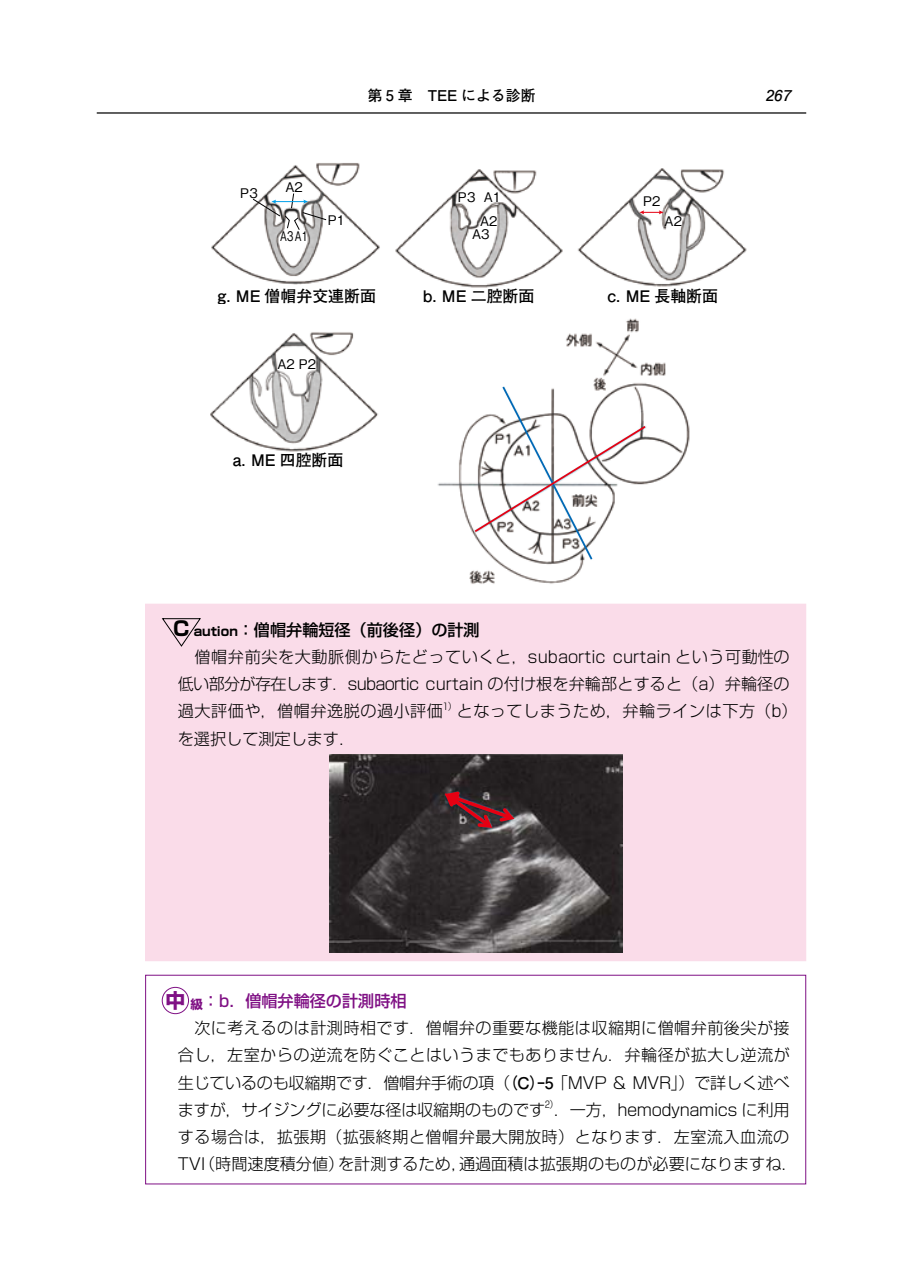
<style>
.page{position:relative;width:903px;height:1275px;background:#fff}
.page>*{position:absolute;margin:0;border:0;box-sizing:border-box;transform-origin:0 0}
.t1{font:300 16.1px/27.3px "Shin Go Pro";letter-spacing:.005em;color:#000}
.t2{font:300 16.1px "Shin Go Pro";letter-spacing:.03em;color:#000}
.t3{font:300 16.1px "Shin Go Pro";letter-spacing:.035em;color:#000}
.t4{font:300 16.1px "Shin Go Pro";letter-spacing:-.02em;color:#000}
.t5{font:300 16.1px "Shin Go Pro";letter-spacing:.025em;color:#000}
.t6{font:500 16.1px "Shin Go Pro";color:#000}
.t7{font:500 16.1px "Shin Go Pro";color:#7f1084}
.t8{font:15.92px "Futo Go B101 Pro Bold 90 msp RKSJ H";color:#000}
.t9{font:700 14.88px "Futo Go B101 Pro";color:#000}
.t10{font:13.3px/13.3px "Gothic BBB Pro Medium 90 msp RKSJ H";color:#000}
.t11{font:13.3px "Gothic BBB Pro Medium 90 msp RKSJ H";color:#000;scale:.75 1}
.t12{font:300 9.45px "Shin Go Pro";color:#000}
.s1{font-weight:700;font-size:19.78px}
.s2{font-weight:700;font-size:12.42px}
.s3{font-family:"Futo Go B101 Pro";font-weight:700}
</style>
<div class="page">
<hr style="left:97px;top:112px;width:709px;height:2px;background:#000">
<div style="left:162px;top:987px;width:27px;height:27px;border:1px solid #7f1084;border-radius:50%"></div>
<div style="left:146px;top:604px;width:660px;height:357px;background:#fadce9"></div>
<svg style="left:161px;top:618px;width:40px;height:29px"></svg>
<img style="left:211px;top:163px;width:169px;height:122px">
<svg style="left:252px;top:193px;width:75px;height:37px"></svg>
<img style="left:395px;top:169px;width:168px;height:119px">
<img style="left:577px;top:168px;width:169px;height:119px">
<svg style="left:639px;top:210px;width:24px;height:4px"></svg>
<img style="left:210px;top:332px;width:168px;height:120px">
<img style="left:437px;top:318px;width:253px;height:266px">
<svg style="left:473px;top:385px;width:174px;height:176px"></svg>
<img style="left:329px;top:754px;width:293px;height:198px">
<svg style="left:441px;top:789px;width:77px;height:42px;background:#5c3137"></svg>
<p class="t9" style="left:367px;top:83px;width:170px">第 5 章　TEE による診断</p>
<p class="t9" style="left:766px;top:83px;width:27px">267</p>
<p class="t10" style="left:240px;top:185px;width:19px">P3</p>
<p class="t10" style="left:286px;top:178px;width:19px">A2</p>
<p class="t11" style="left:280px;top:225px;width:39px">A3 A1</p>
<p class="t10" style="left:328px;top:212px;width:19px">P1</p>
<p class="t10" style="left:458px;top:188px;width:19px">P3</p>
<p class="t10" style="left:472px;top:213px;width:27px;text-indent:8px">A2<br>A3</p>
<p class="t10" style="left:484px;top:189px;width:19px">A1</p>
<p class="t10" style="left:643px;top:193px;width:19px">P2</p>
<p class="t10" style="left:665px;top:213px;width:19px">A2</p>
<p class="t8" style="left:218px;top:283px;width:160px">g. ME 僧帽弁交連断面</p>
<p class="t10" style="left:277px;top:356px;width:40px">A2 P2</p>
<p class="t8" style="left:233px;top:447px;width:112px">a. ME 四腔断面</p>
<p class="t8" style="left:423px;top:284px;width:113px">b. ME 二腔断面</p>
<p class="t8" style="left:607px;top:283px;width:112px">c. ME 長軸断面</p>
<p class="t6" style="left:171px;top:616px;width:310px"><span class="s1">Ｃ</span> <span class="s2">aution</span> ：僧帽弁輪短径（前後径）の計測</p>
<p class="t3" style="left:162px;top:643px;width:629px">　　僧帽弁前尖を大動脈側からたどっていくと，subaortic curtain という可動性の</p>
<p class="t1" style="left:178px;top:668px;width:613px">低い部分が存在します．subaortic curtain の付け根を弁輪部とすると（a）弁輪径の</p>
<p class="t2" style="left:178px;top:698px;width:267px">過大評価や，僧帽弁逸脱の過小評価</p>
<p class="t12" style="left:443px;top:698px;width:11px">1）</p>
<p class="t2" style="left:457px;top:698px;width:342px">となってしまうため，弁輪ラインは下方（b）</p>
<p class="t1" style="left:178px;top:723px;width:179px">を選択して測定します．</p>
<p class="t7" style="left:165px;top:987px;width:243px"><span class="s1">中</span><sub>級</sub>：b．僧帽弁輪径の計測時相</p>
<p class="t5" style="left:162px;top:1015px;width:629px">　　次に考えるのは計測時相です．僧帽弁の重要な機能は収縮期に僧帽弁前後尖が接</p>
<p class="t2" style="left:178px;top:1042px;width:613px">合し，左室からの逆流を防ぐことはいうまでもありません．弁輪径が拡大し逆流が</p>
<p class="t4" style="left:178px;top:1069px;width:613px">生じているのも収縮期です．僧帽弁手術の項（<span class="s3">（C）－5</span> 「MVP &amp; MVR」）で詳しく述べ</p>
<p class="t1" style="left:178px;top:1094px;width:369px">ますが，サイジングに必要な径は収縮期のものです</p>
<p class="t12" style="left:545px;top:1096px;width:11px">2）</p>
<p class="t1" style="left:178px;top:1094px;width:621px;text-indent:376px">．一方，hemodynamics に利用する場合は，拡張期（拡張終期と僧帽弁最大開放時）となります．左室流入血流の<br>TVI（時間速度積分値）を計測するため，通過面積は拡張期のものが必要になりますね．</p>
</div>
